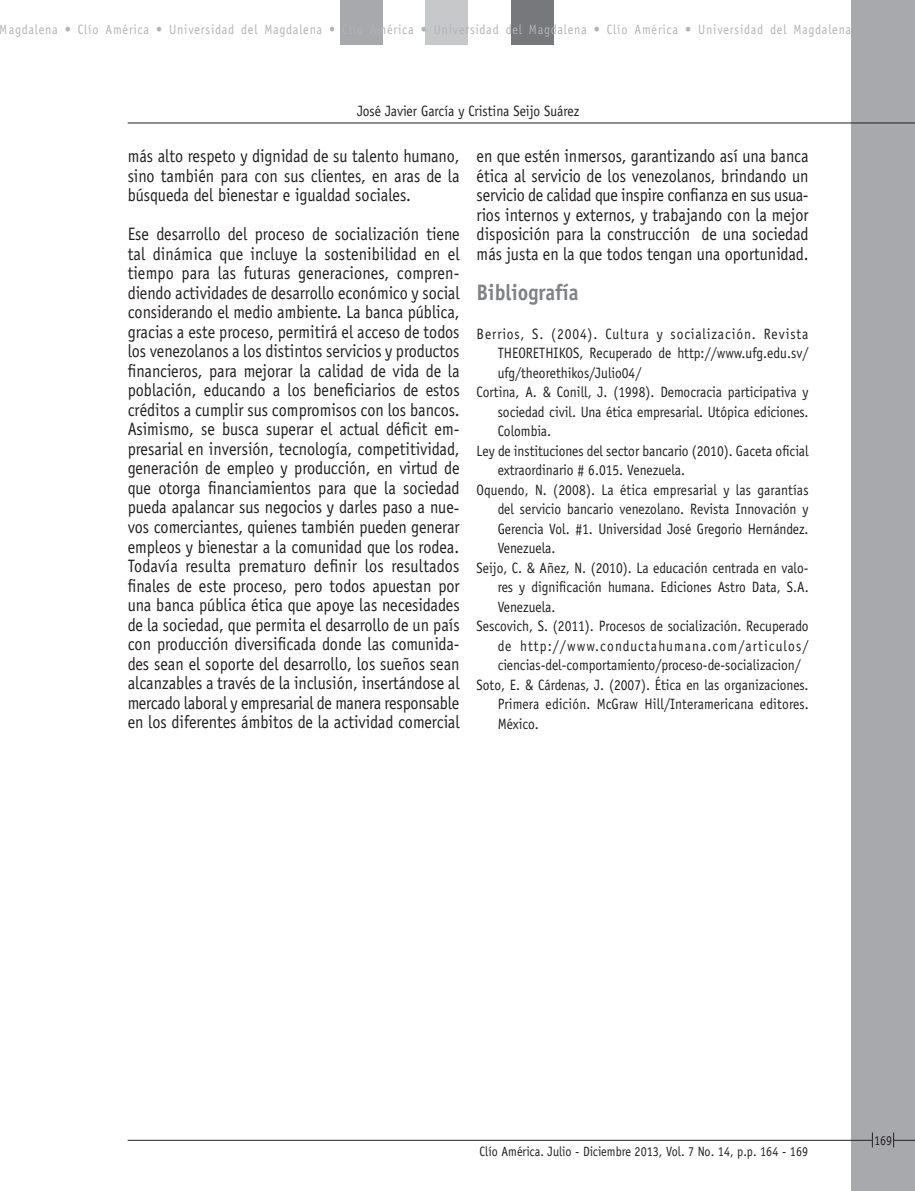
<style>
.page{position:relative;width:915px;height:1191px;background:#fff}
.page>*{position:absolute;margin:0;border:0;box-sizing:border-box;transform-origin:0 0}
.t1{font:700 22.5px "Officina Sans";color:#808285;scale:.9 1}
.t2{font:18px/19.5px "Officina Sans";color:#231f20;text-align:justify;scale:.9 1}
.t3{font:15px "Officina Sans";color:#231f20;scale:.9 1}
.t4{font:15px "Officina Sans";letter-spacing:.065em;color:#231f20;scale:.9 1}
.t5{font:15px "Officina Sans";letter-spacing:.085em;color:#231f20;scale:.9 1}
.t6{font:13.5px "Officina Sans";letter-spacing:.065em;color:#b2b3b7;scale:.9 1}
.t7{font:13.5px "Officina Sans";color:#231f20;scale:.9 1}
</style>
<div class="page">
<div style="left:850px;top:0;width:64px;height:1191px;background:#a8a9ad"></div>
<div style="left:510px;top:0;width:43px;height:44px;background:#76787b"></div>
<div style="left:340px;top:0;width:43px;height:44px;background:#a8a9ad"></div>
<div style="left:425px;top:0;width:43px;height:44px;background:#c7c8ca"></div>
<hr style="left:128px;top:1140px;width:743px;height:1px;background:#231f20">
<svg style="left:871px;top:1133px;width:1px;height:14px"></svg>
<svg style="left:893px;top:1132px;width:21px;height:15px"></svg>
<hr style="left:128px;top:123px;width:786px;height:1px;background:#231f20">
<p class="t6" style="left:0;top:21px;width:946px">Magdalena • Clío América • Universidad del Magdalena • Clío América • Universidad del Magdalena • Clío América • Universidad del Magdalena</p>
<p class="t3" style="left:357px;top:102px;width:248px">José Javier García y Cristina Seijo Suárez</p>
<p class="t2" style="left:128px;top:147px;width:370px">más alto respeto y dignidad de su talento humano, sino también para con sus clientes, en aras de la búsqueda del bienestar e igualdad sociales.</p>
<p class="t2" style="left:128px;top:225px;width:370px">Ese desarrollo del proceso de socialización tiene tal dinámica que incluye la sostenibilidad en el tiempo para las futuras generaciones, compren&shy;diendo actividades de desarrollo económico y social considerando el medio ambiente. La banca pública, gracias a este proceso, permitirá el acceso de todos los venezolanos a los distintos servicios y productos financieros, para mejorar la calidad de vida de la población, educando a los beneficiarios de estos créditos a cumplir sus compromisos con los bancos.<br>Asimismo, se busca superar el actual déficit em&shy;presarial en inversión, tecnología, competitividad, generación de empleo y producción, en virtud de que otorga financiamientos para que la sociedad pueda apalancar sus negocios y darles paso a nue&shy;vos comerciantes, quienes también pueden generar empleos y bienestar a la comunidad que los rodea.<br>Todavía resulta prematuro definir los resultados finales de este proceso, pero todos apuestan por una banca pública ética que apoye las necesidades de la sociedad, que permita el desarrollo de un país con producción diversificada donde las comunida&shy;des sean el soporte del desarrollo, los sueños sean alcanzables a través de la inclusión, insertándose al mercado laboral y empresarial de manera responsable en los diferentes ámbitos de la actividad comercial</p>
<p class="t2" style="left:476px;top:146px;width:370px">en que estén inmersos, garantizando así una banca ética al servicio de los venezolanos, brindando un servicio de calidad que inspire confianza en sus usua&shy;rios internos y externos, y trabajando con la mejor disposición para la construcción de una sociedad más justa en la que todos tengan una oportunidad.</p>
<p class="t1" style="left:476px;top:278px;width:115px">Bibliografía</p>
<p class="t4" style="left:476px;top:325px;width:370px">Berrios, S. (2004). Cultura y socialización. Revista</p>
<p class="t3" style="left:497px;top:344px;width:346px">THEORETHIKOS, Recuperado de http://www.ufg.edu.sv/</p>
<p class="t3" style="left:497px;top:364px;width:161px">ufg/theorethikos/Julio04/</p>
<p class="t3" style="left:476px;top:383px;width:370px">Cortina, A. &amp; Conill, J. (1998). Democracia participativa y</p>
<p class="t3" style="left:497px;top:403px;width:347px">sociedad civil. Una ética empresarial. Utópica ediciones.</p>
<p class="t3" style="left:497px;top:422px;width:61px">Colombia.</p>
<p class="t3" style="left:476px;top:442px;width:370px">Ley de instituciones del sector bancario (2010). Gaceta oficial</p>
<p class="t3" style="left:497px;top:461px;width:210px">extraordinario # 6.015. Venezuela.</p>
<p class="t3" style="left:476px;top:481px;width:370px">Oquendo, N. (2008). La ética empresarial y las garantías</p>
<p class="t3" style="left:497px;top:500px;width:347px">del servicio bancario venezolano. Revista Innovación y</p>
<p class="t3" style="left:497px;top:520px;width:347px">Gerencia Vol. #1. Universidad José Gregorio Hernández.</p>
<p class="t3" style="left:497px;top:539px;width:66px">Venezuela.</p>
<p class="t3" style="left:476px;top:559px;width:370px">Seijo, C. &amp; Añez, N. (2010). La educación centrada en valo-</p>
<p class="t3" style="left:497px;top:578px;width:347px">res y dignificación humana. Ediciones Astro Data, S.A.</p>
<p class="t3" style="left:497px;top:598px;width:66px">Venezuela.</p>
<p class="t3" style="left:476px;top:617px;width:370px">Sescovich, S. (2011). Procesos de socialización. Recuperado</p>
<p class="t5" style="left:497px;top:637px;width:347px">de http://www.conductahumana.com/articulos/</p>
<p class="t3" style="left:497px;top:656px;width:338px">ciencias-del-comportamiento/proceso-de-socializacion/</p>
<p class="t3" style="left:476px;top:676px;width:370px">Soto, E. &amp; Cárdenas, J. (2007). Ética en las organizaciones.</p>
<p class="t3" style="left:497px;top:695px;width:347px">Primera edición. McGraw Hill/Interamericana editores.</p>
<p class="t3" style="left:497px;top:715px;width:47px">México.</p>
<p class="t7" style="left:479px;top:1144px;width:366px">Clío América. Julio - Diciembre 2013, Vol. 7 No. 14, p.p. 164 - 169</p>
<p class="t7" style="left:873px;top:1132px;width:22px">169</p>
</div>
